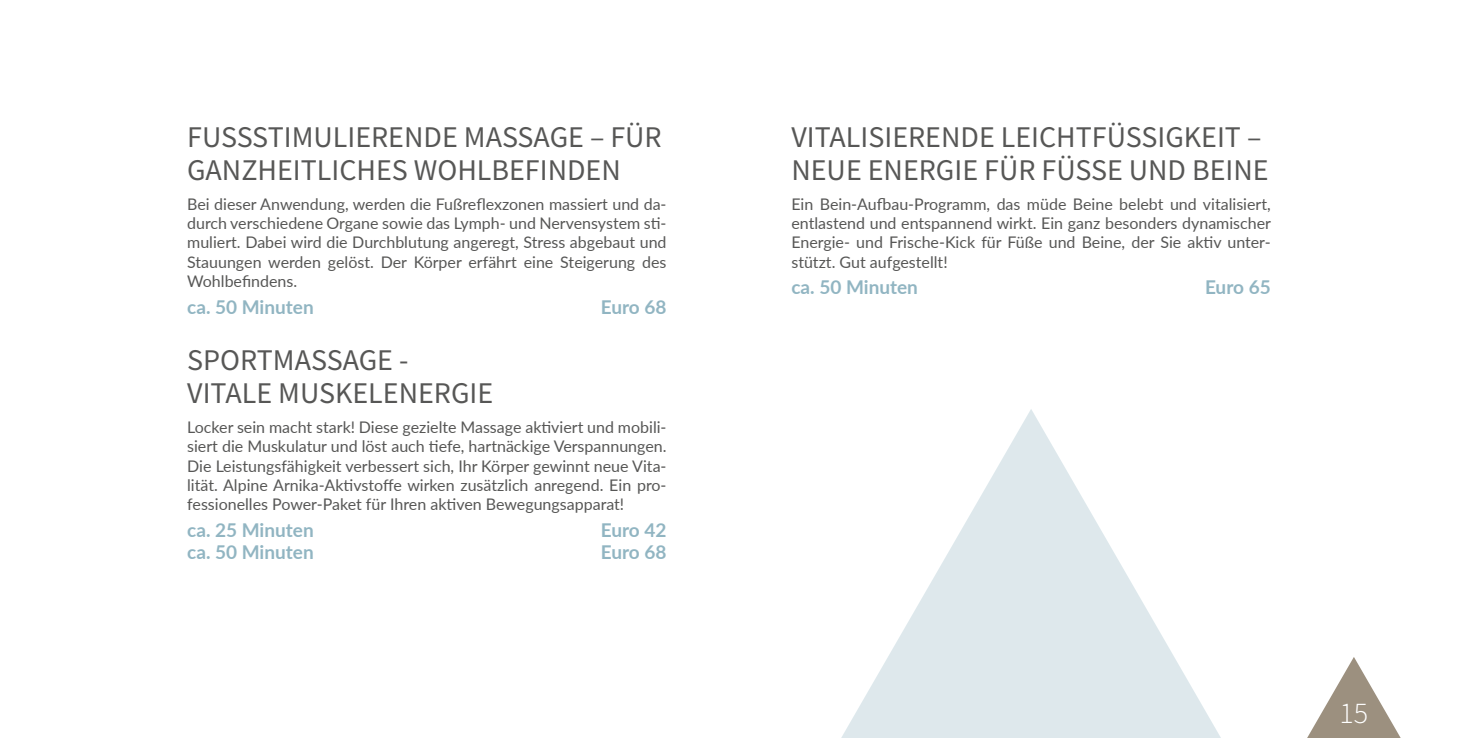
<style>
.page{position:relative;width:1458px;height:738px;background:#fff}
.page>*{position:absolute;margin:0;border:0;box-sizing:border-box;transform-origin:0 0}
.t1{font:30px/33px "Source Sans Pro";color:#575756}
.t2{font:300 30px "Source Sans Pro";color:#fff}
.t3{font:700 19px "Lato";color:#91b5c2}
.t4{font:16px/19.2px "Lato";color:#575756;text-align:justify}
</style>
<div class="page">
<svg style="left:842px;top:409px;width:378px;height:328px;fill:#e6eef1"></svg>
<svg style="left:1307px;top:657px;width:93px;height:80px"></svg>
<h1 class="t1" style="left:187px;top:120px;width:476px">FUSSSTIMULIERENDE MASSAGE – FÜR<br>GANZHEITLICHES WOHLBEFINDEN</h1>
<p class="t4" style="left:187px;top:194px;width:481px">Bei dieser Anwendung, werden die Fußreflexzonen massiert und da&shy;durch verschiedene Organe sowie das Lymph- und Nervensystem sti&shy;muliert. Dabei wird die Durchblutung angeregt, Stress abgebaut und Stauungen werden gelöst. Der Körper erfährt eine Steigerung des Wohlbefindens.</p>
<p class="t3" style="left:187px;top:292px;width:128px">ca. 50 Minuten</p>
<p class="t3" style="left:600px;top:292px;width:67px">Euro 68</p>
<h1 class="t1" style="left:187px;top:343px;width:307px">SPORTMASSAGE -<br>VITALE MUSKELENERGIE</h1>
<p class="t4" style="left:187px;top:416px;width:481px">Locker sein macht stark! Diese gezielte Massage aktiviert und mobili&shy;siert die Muskulatur und löst auch tiefe, hartnäckige Verspannungen.<br>Die Leistungsfähigkeit verbessert sich, Ihr Körper gewinnt neue Vita&shy;lität. Alpine Arnika-Aktivstoffe wirken zusätzlich anregend. Ein pro&shy;fessionelles Power-Paket für Ihren aktiven Bewegungsapparat!</p>
<p class="t3" style="left:187px;top:515px;width:128px">ca. 25 Minuten</p>
<p class="t3" style="left:600px;top:515px;width:67px">Euro 42</p>
<p class="t3" style="left:187px;top:538px;width:128px">ca. 50 Minuten</p>
<p class="t3" style="left:600px;top:538px;width:67px">Euro 68</p>
<h1 class="t1" style="left:791px;top:120px;width:478px">VITALISIERENDE LEICHTFÜSSIGKEIT –<br>NEUE ENERGIE FÜR FÜSSE UND BEINE</h1>
<p class="t4" style="left:791px;top:194px;width:481px">Ein Bein-Aufbau-Programm, das müde Beine belebt und vitalisiert, entlastend und entspannend wirkt. Ein ganz besonders dynamischer Energie- und Frische-Kick für Füße und Beine, der Sie aktiv unter&shy;stützt. Gut aufgestellt!</p>
<p class="t3" style="left:791px;top:273px;width:128px">ca. 50 Minuten</p>
<p class="t3" style="left:1204px;top:273px;width:67px">Euro 65</p>
<h1 class="t2" style="left:1339px;top:694px;width:30px">15</h1>
</div>
